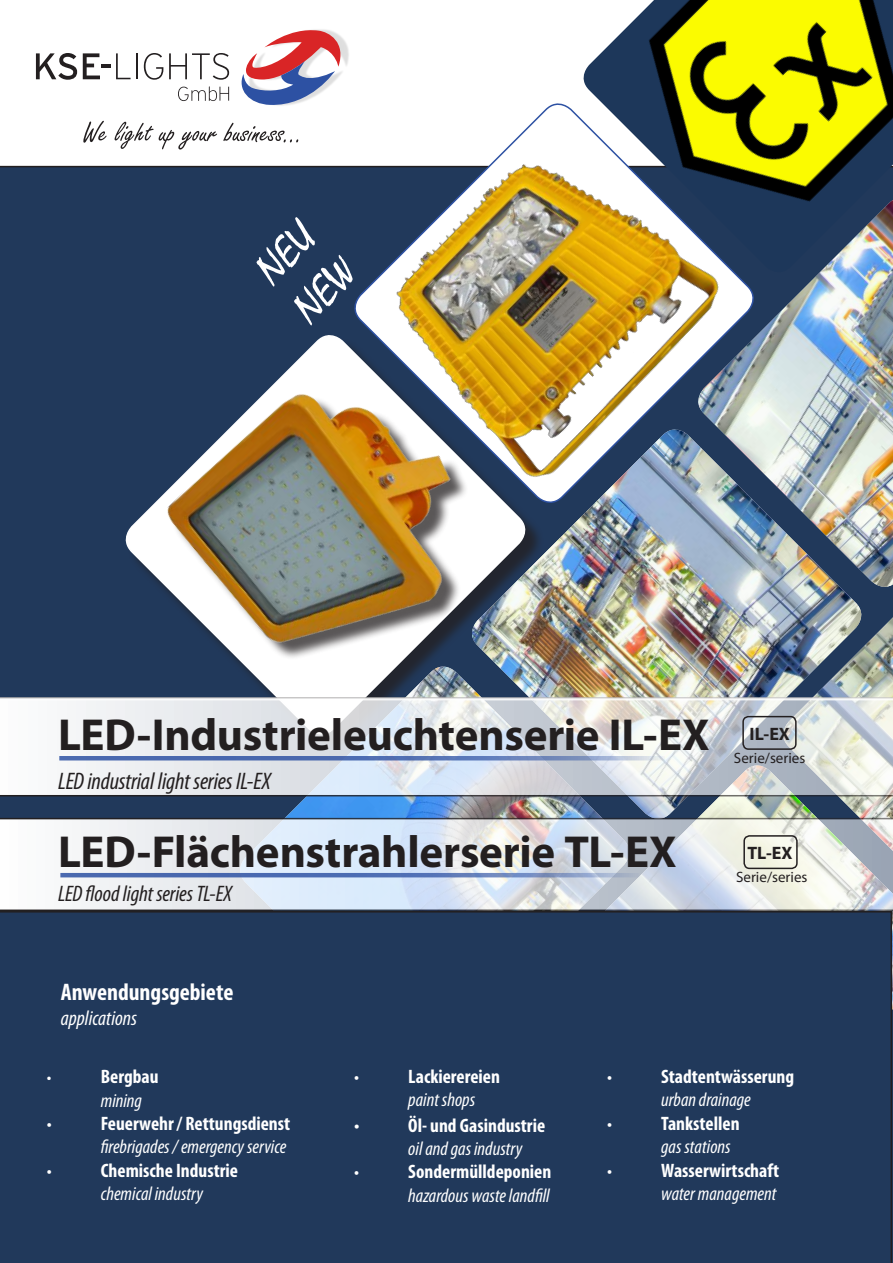
<style>
.page{position:relative;width:893px;height:1263px;background:#fff}
.page>*{position:absolute;margin:0;border:0;box-sizing:border-box;transform-origin:0 0}
.t1{font:700 45px "Myriad Pro";letter-spacing:-.005em;color:#231f20}
.t2{font:45px/54px "Mistral";color:#fff}
.t3{font:italic condensed 24px "Myriad Pro";letter-spacing:-.005em;color:#231f20}
.t4{font:700 condensed 24px "Myriad Pro";color:#fff}
.t5{font:italic condensed 22.5px "Myriad Pro";letter-spacing:-.005em;color:#231f20}
.t6{font:italic condensed 21px "Myriad Pro";color:#fff}
.t7{font:700 condensed 19.5px/23.4px "Myriad Pro";color:#fff}
.t8{font:italic condensed 19.5px "Myriad Pro";color:#fff}
.t9{font:condensed 19.5px "Myriad Pro";color:#fff}
.t10{font:700 18px "Myriad Pro";color:#231f20}
.t11{font:condensed 18px "Myriad Pro";color:#fff}
.t12{font:15px "Myriad Pro";color:#231f20}
.s1{font-weight:400;font-size:21px}
.s2{font-weight:400;font-style:italic}
</style>
<div class="page">
<div style="left:0;top:166px;width:348px;height:652px;background:#21395b"></div>
<svg style="left:119px;top:329px;width:114px;height:368px"></svg>
<svg style="left:348px;top:103px;width:229px;height:87px"></svg>
<svg style="left:577px;top:48px;width:29px;height:142px"></svg>
<img style="left:233px;top:200px;width:660px;height:1063px">
<svg style="left:0;top:700px;width:893px;height:96px"></svg>
<hr style="left:0;top:697px;width:893px;height:3px;background:#fff">
<svg style="left:0;top:818px;width:893px;height:93px"></svg>
<div style="left:743px;top:835px;width:55px;height:34px;border:2px solid #231f20;border-radius:5px"></div>
<div style="left:742px;top:716px;width:55px;height:34px;border:2px solid #231f20;border-radius:5px"></div>
<svg style="left:59px;top:756px;width:606px;height:4px;background:#607cb7"></svg>
<svg style="left:60px;top:873px;width:579px;height:4px;background:#5d79b6"></svg>
<img style="left:346px;top:43px;width:16px;height:87px">
<svg style="left:36px;top:53px;width:41px;height:27px"></svg>
<svg style="left:83px;top:53px;width:17px;height:26px"></svg>
<hr style="left:101px;top:64px;width:10px;height:4px;background:#231f20">
<svg style="left:116px;top:53px;width:15px;height:26px"></svg>
<hr style="left:136px;top:53px;width:2px;height:26px;background:#231f20">
<svg style="left:144px;top:53px;width:19px;height:27px"></svg>
<svg style="left:169px;top:29px;width:177px;height:77px"></svg>
<div style="left:0;top:911px;width:892px;height:352px;background:#21395b"></div>
<svg style="left:83px;top:121px;width:215px;height:29px"></svg>
<img style="left:606px;top:0;width:287px;height:272px">
<h1 class="t2" style="left:244px;top:256px;width:71px;rotate:-44deg">NEU<br>NEW</h1>
<h1 class="t1" style="left:58px;top:705px;width:653px">LED-Industrieleuchtenserie IL-EX</h1>
<p class="t3" style="left:58px;top:766px;width:214px">LED industrial light series IL-EX</p>
<h1 class="t1" style="left:58px;top:822px;width:620px">LED-Flächenstrahlerserie TL-EX</h1>
<p class="t5" style="left:58px;top:880px;width:175px">LED flood light series TL-EX</p>
<p class="t10" style="left:749px;top:722px;width:42px">IL-EX</p>
<p class="t12" style="left:734px;top:748px;width:73px">Serie/series</p>
<p class="t10" style="left:747px;top:841px;width:47px">TL-EX</p>
<p class="t12" style="left:736px;top:868px;width:73px">Serie/series</p>
<p class="t4" style="left:61px;top:977px;width:174px">Anwendungsgebiete</p>
<p class="t6" style="left:61px;top:1005px;width:78px">applications</p>
<p class="t11" style="left:47px;top:1066px;width:6px">•</p>
<p class="t7" style="left:101px;top:1064px;width:59px">Bergbau</p>
<p class="t8" style="left:101px;top:1088px;width:43px">mining</p>
<p class="t9" style="left:47px;top:1112px;width:7px">•</p>
<p class="t7" style="left:101px;top:1111px;width:191px">Feuerwehr / Rettungsdienst</p>
<p class="t8" style="left:101px;top:1135px;width:187px">firebrigades / emergency service</p>
<p class="t9" style="left:47px;top:1158px;width:7px">•</p>
<p class="t7" style="left:101px;top:1158px;width:139px">Chemische Industrie</p>
<p class="t8" style="left:101px;top:1182px;width:104px">chemical industry</p>
<p class="t9" style="left:354px;top:1065px;width:7px">•</p>
<p class="t7" style="left:408px;top:1064px;width:93px">Lackierereien</p>
<p class="t8" style="left:408px;top:1088px;width:68px">paint shops</p>
<p class="t7" style="left:408px;top:1113px;width:138px;text-indent:-54px"><span class="s1">•</span> Öl- und Gasindustrie <span class="s2">oil and gas industry</span></p>
<p class="t9" style="left:354px;top:1160px;width:7px">•</p>
<p class="t7" style="left:408px;top:1160px;width:145px">Sondermülldeponien</p>
<p class="t8" style="left:408px;top:1183px;width:143px">hazardous waste landfill</p>
<p class="t9" style="left:607px;top:1065px;width:7px">•</p>
<p class="t7" style="left:661px;top:1064px;width:135px">Stadtentwässerung</p>
<p class="t8" style="left:661px;top:1088px;width:91px">urban drainage</p>
<p class="t9" style="left:607px;top:1111px;width:7px">•</p>
<p class="t7" style="left:661px;top:1111px;width:80px">Tankstellen</p>
<p class="t8" style="left:661px;top:1135px;width:71px">gas stations</p>
<p class="t9" style="left:607px;top:1158px;width:7px">•</p>
<p class="t7" style="left:661px;top:1158px;width:120px">Wasserwirtschaft</p>
<p class="t8" style="left:661px;top:1182px;width:117px">water management</p>
</div>
